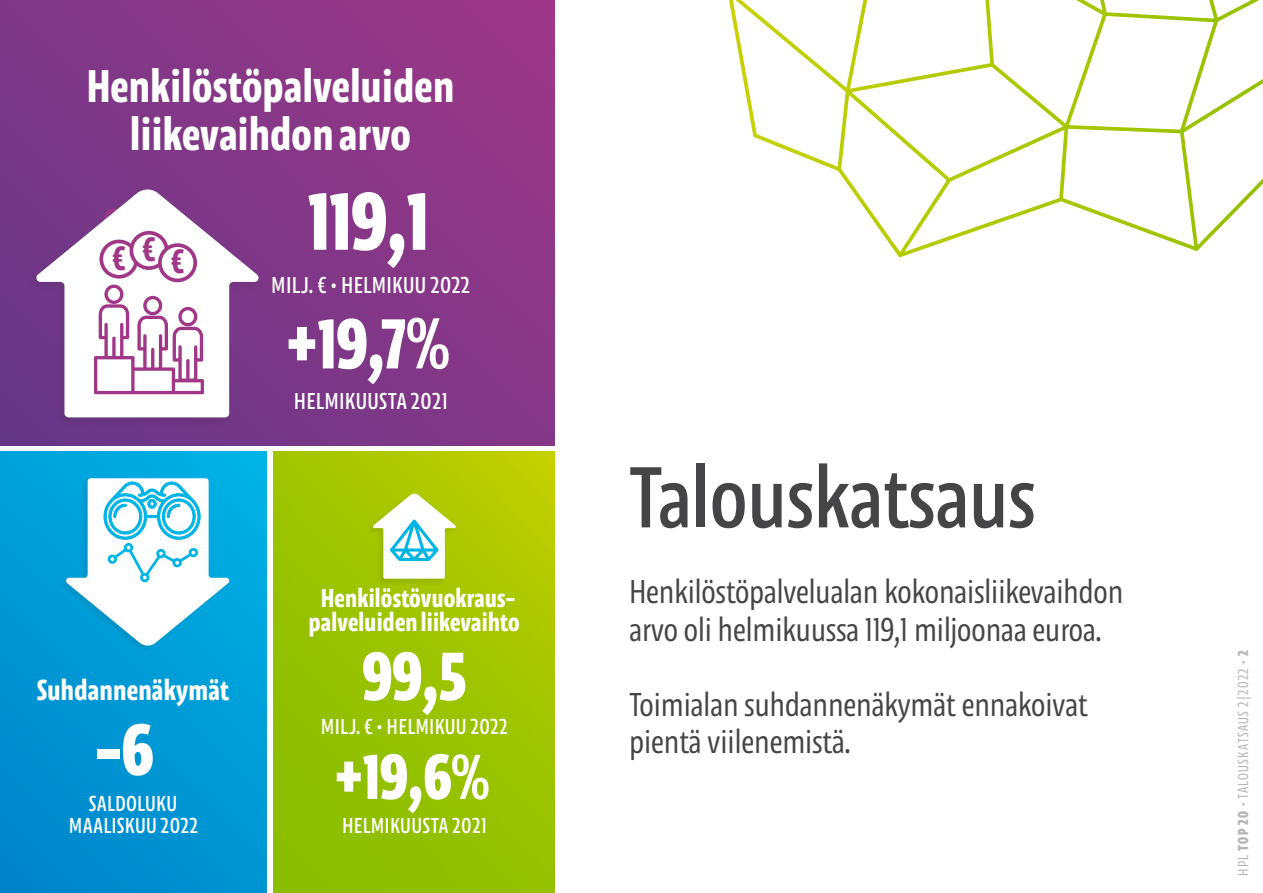
<style>
.page{position:relative;width:1263px;height:893px;background:#fff}
.page>*{position:absolute;margin:0;border:0;box-sizing:border-box;transform-origin:0 0}
.Talouskatsaus___otsi{font:90px "Floki";color:#454547}
.t1{font:700 84.45px "Floki";color:#fff}
.t2{font:700 75px "Floki";color:#fff}
.t3{font:700 73.2px "Floki";color:#fff}
.t4{font:700 70.5px "Floki";color:#fff}
.t5{font:700 66px "Floki";color:#fff}
.t6{font:600 47.55px "Floki";letter-spacing:.01em;color:#fff}
.t7{font:600 35.1px "Floki";color:#a03787}
.Talouskatsaus___ingr{font:300 34.5px/37.5px "Floki";color:#454547}
.t8{font:600 30px "Floki";letter-spacing:.01em;color:#fff}
.t9{font:600 27px/24px "Floki";letter-spacing:.01em;color:#fff;text-align:center}
.t10{font:24px "Floki";letter-spacing:.04em;color:#fff}
.t11{font:22.5px "Floki";letter-spacing:.04em;color:#fff}
.t12{font:300 15px "Floki";letter-spacing:.09em;color:#b5b5b5}
.s1{font-weight:400;font-size:75px}
.s2{font-weight:400}
.s3{font-weight:700}
</style>
<div class="page">
<svg style="left:274px;top:452px;width:281px;height:441px;background:#9cc300"></svg>
<div style="left:0;top:452px;width:267px;height:441px;background:linear-gradient(to bottom,#00a9df,#008bce)"></div>
<svg style="left:0;top:0;width:555px;height:445px;background:#853787"></svg>
<div style="left:366px;top:492px;width:91px;height:95px;background:#231f20;opacity:.1"></div>
<svg style="left:372px;top:493px;width:84px;height:86px"></svg>
<div style="left:27px;top:188px;width:234px;height:240px;background:#6c3787"></div>
<svg style="left:36px;top:188px;width:224px;height:229px"></svg>
<svg style="left:94px;top:209px;width:110px;height:185px;background:#e6cee1"></svg>
<div style="left:59px;top:476px;width:171px;height:176px;background:#009ed9"></div>
<svg style="left:65px;top:478px;width:165px;height:169px"></svg>
<svg style="left:729px;top:0;width:534px;height:258px"></svg>
<p class="t6" style="left:87px;top:48px;width:369px">Henkilöstöpalveluiden</p>
<p class="t6" style="left:130px;top:96px;width:282px">liikevaihdon arvo</p>
<p class="t7" style="left:112px;top:230px;width:14px">€</p>
<p class="t7" style="left:142px;top:221px;width:14px">€</p>
<p class="t7" style="left:171px;top:234px;width:14px">€</p>
<p class="t1" style="left:308px;top:152px;width:122px">119,1</p>
<p class="t10" style="left:272px;top:267px;width:200px">MILJ. € • HELMIKUU 2022</p>
<p class="t3" style="left:286px;top:284px;width:165px">+19,7<span class="s1">%</span></p>
<p class="t10" style="left:294px;top:382px;width:155px">HELMIKUUSTA 2021</p>
<p class="t8" style="left:37px;top:666px;width:193px">Suhdannenäkymät</p>
<p class="t2" style="left:96px;top:688px;width:59px">-6</p>
<p class="t11" style="left:89px;top:786px;width:89px">SALDOLUKU</p>
<p class="t11" style="left:69px;top:808px;width:130px">MAALISKUU 2022</p>
<p class="t9" style="left:309px;top:584px;width:212px">Henkilöstövuokraus&shy;palveluiden liikevaihto</p>
<p class="t4" style="left:362px;top:619px;width:105px">99,5</p>
<p class="t11" style="left:321px;top:710px;width:188px">MILJ. € • HELMIKUU 2022</p>
<p class="t5" style="left:334px;top:723px;width:156px">+19,6<span class="s2">%</span></p>
<p class="t11" style="left:342px;top:809px;width:146px">HELMIKUUSTA 2021</p>
<p class="Talouskatsaus___otsi" style="left:629px;top:428px;width:408px">Talouskatsaus</p>
<p class="Talouskatsaus___ingr" style="left:629px;top:570px;width:495px">Henkilöstöpalvelualan kokonaisliikevaihdon arvo oli helmikuussa 119,1 miljoonaa euroa.</p>
<p class="Talouskatsaus___ingr" style="left:629px;top:683px;width:460px">Toimialan suhdannenäkymät ennakoivat pientä viilenemistä.</p>
<p class="t12" style="left:1232px;top:876px;width:227px;rotate:-90deg">HPL <span class="s3">TOP 20</span> • TALOUSKATSAUS 2|2022 • <span class="s3">2</span></p>
</div>
